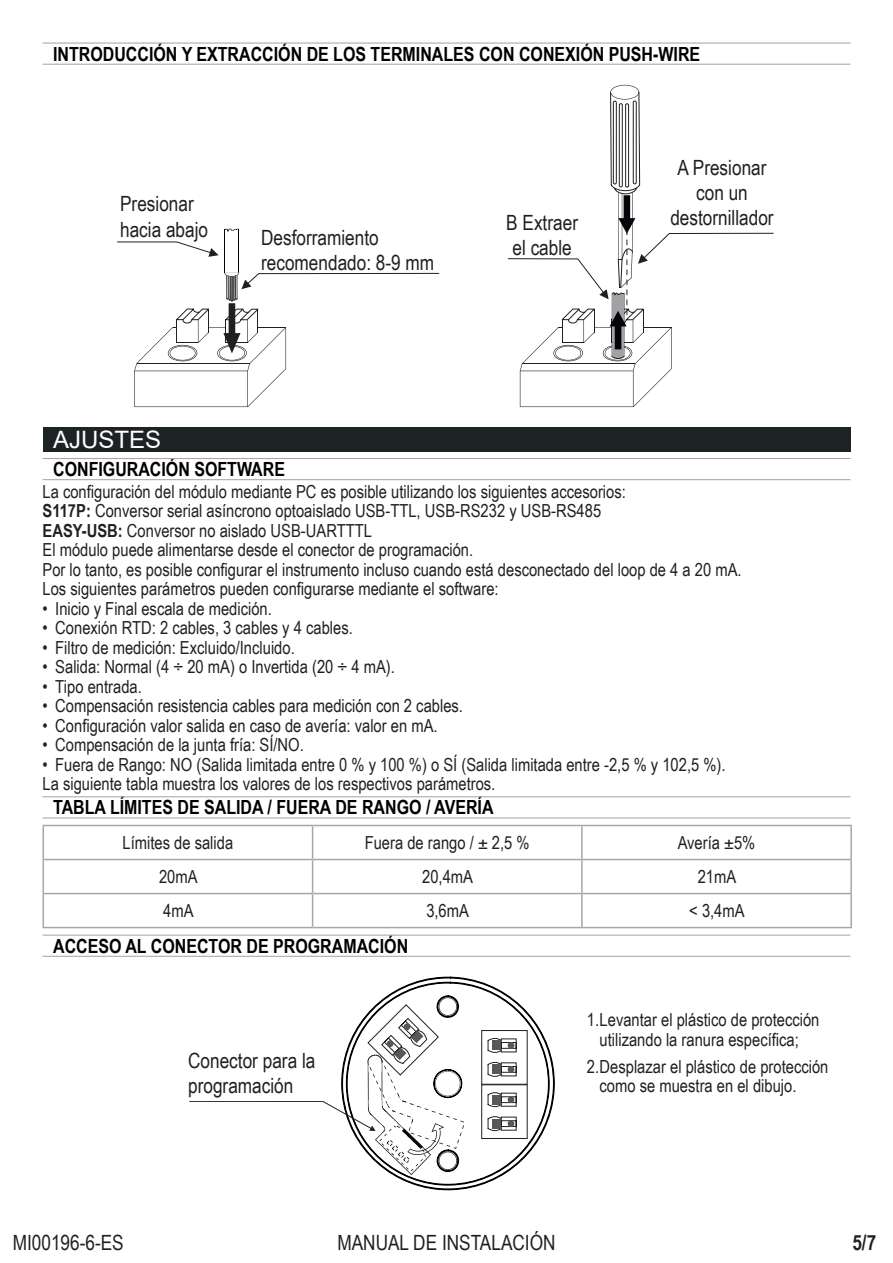
<style>
.page{position:relative;width:893px;height:1263px;background:#fff}
.page>*{position:absolute;margin:0;border:0;box-sizing:border-box;transform-origin:0 0}
.t1{font:24px "Arial";color:#fff}
.t2{font:21px/25.2px "Arial Narrow";color:#231f20}
.t3{font:700 21px "Arial Narrow";color:#231f20}
.t4{font:700 19.5px "Arial Narrow";color:#000}
.t5{font:18px/19.5px "Arial Narrow";color:#231f20}
.s1{font-weight:700}
</style>
<div class="page">
<hr style="left:43px;top:64px;width:807px;height:1px;background:#a8a5a5">
<hr style="left:43px;top:479px;width:807px;height:1px;background:#a8a5a5">
<hr style="left:43px;top:817px;width:807px;height:1px;background:#a8a5a5">
<hr style="left:43px;top:956px;width:807px;height:1px;background:#a8a5a5">
<hr style="left:43px;top:43px;width:807px;height:1px;background:#a8a5a5">
<hr style="left:43px;top:458px;width:807px;height:1px;background:#a8a5a5">
<hr style="left:43px;top:796px;width:807px;height:1px;background:#a8a5a5">
<hr style="left:43px;top:934px;width:807px;height:2px;background:#a8a5a5">
<svg style="left:507px;top:85px;width:267px;height:322px"></svg>
<hr style="left:239px;top:229px;width:1px;height:44px;background:#060408">
<hr style="left:224px;top:229px;width:1px;height:44px;background:#060408">
<svg style="left:134px;top:272px;width:306px;height:135px"></svg>
<div style="left:43px;top:427px;width:807px;height:24px;background:#1d2225"></div>
<hr style="left:43px;top:894px;width:1px;height:33px;background:#a8a5a5">
<hr style="left:312px;top:894px;width:1px;height:33px;background:#a8a5a5">
<hr style="left:581px;top:894px;width:2px;height:33px;background:#a8a5a5">
<hr style="left:850px;top:894px;width:2px;height:33px;background:#a8a5a5">
<hr style="left:43px;top:927px;width:270px;height:1px;background:#a8a5a5">
<hr style="left:313px;top:927px;width:269px;height:1px;background:#a8a5a5">
<hr style="left:582px;top:927px;width:270px;height:1px;background:#a8a5a5">
<hr style="left:43px;top:825px;width:270px;height:1px;background:#a8a5a5">
<hr style="left:43px;top:826px;width:1px;height:33px;background:#a8a5a5">
<hr style="left:313px;top:825px;width:269px;height:1px;background:#a8a5a5">
<hr style="left:312px;top:826px;width:1px;height:33px;background:#a8a5a5">
<hr style="left:582px;top:825px;width:270px;height:1px;background:#a8a5a5">
<hr style="left:581px;top:826px;width:2px;height:33px;background:#a8a5a5">
<hr style="left:850px;top:826px;width:2px;height:33px;background:#a8a5a5">
<hr style="left:43px;top:859px;width:270px;height:1px;background:#a8a5a5">
<hr style="left:43px;top:860px;width:1px;height:33px;background:#a8a5a5">
<hr style="left:313px;top:859px;width:269px;height:1px;background:#a8a5a5">
<hr style="left:312px;top:860px;width:1px;height:33px;background:#a8a5a5">
<hr style="left:582px;top:859px;width:270px;height:1px;background:#a8a5a5">
<hr style="left:581px;top:860px;width:2px;height:33px;background:#a8a5a5">
<hr style="left:850px;top:860px;width:2px;height:33px;background:#a8a5a5">
<hr style="left:43px;top:893px;width:270px;height:1px;background:#a8a5a5">
<hr style="left:313px;top:893px;width:269px;height:1px;background:#a8a5a5">
<hr style="left:582px;top:893px;width:270px;height:1px;background:#a8a5a5">
<svg style="left:415px;top:977px;width:140px;height:213px"></svg>
<svg style="left:189px;top:982px;width:362px;height:203px"></svg>
<svg style="left:117px;top:228px;width:123px;height:29px"></svg>
<div style="left:662px;top:160px;width:120px;height:68px;background:#fff"></div>
<div style="left:188px;top:1053px;width:136px;height:47px;background:#fff"></div>
<div style="left:502px;top:214px;width:81px;height:41px;background:#fff"></div>
<p class="t4" style="left:53px;top:39px;width:649px">INTRODUCCIÓN Y EXTRACCIÓN DE LOS TERMINALES CON CONEXIÓN PUSH-WIRE</p>
<p class="t2" style="left:120px;top:191px;width:90px">Presionar hacia abajo</p>
<p class="t2" style="left:120px;top:215px;width:60px">il basso</p>
<p class="t2" style="left:261px;top:224px;width:175px">Desforramiento recomendado: 8-9 mm</p>
<p class="t2" style="left:261px;top:225px;width:178px;line-height:23.7px">Spellatura<br>a comandata: 8-9 mm</p>
<p class="t2" style="left:506px;top:209px;width:73px">B Extraer el cable</p>
<p class="t2" style="left:536px;top:210px;width:46px">s arre</p>
<p class="t2" style="left:520px;top:233px;width:5px">i</p>
<p class="t2" style="left:550px;top:233px;width:20px">vo</p>
<p class="t2" style="left:670px;top:154px;width:105px;text-align:center">A Presionar con un destornillador</p>
<p class="t2" style="left:663px;top:184px;width:115px;line-height:23.7px;text-align:center">AP remere con un cacc avite</p>
<h1 class="t1" style="left:53px;top:423px;width:110px">AJUSTES</h1>
<p class="t5" style="left:43px;top:481px;width:701px">La configuración del módulo mediante PC es posible utilizando los siguientes accesorios:<br><span class="s1">S117P:</span> Conversor serial asíncrono optoaislado USB-TTL, USB-RS232 y USB-RS485<br><span class="s1">EASY-USB:</span> Conversor no aislado USB-UARTTTL<br>El módulo puede alimentarse desde el conector de programación.<br>Por lo tanto, es posible configurar el instrumento incluso cuando está desconectado del loop de 4 a 20 mA.<br>Los siguientes parámetros pueden configurarse mediante el software:</p>
<p class="t5" style="left:43px;top:598px;width:231px">• Inicio y Final escala de medición.</p>
<p class="t5" style="left:43px;top:618px;width:312px">• Conexión RTD: 2 cables, 3 cables y 4 cables.</p>
<p class="t5" style="left:43px;top:637px;width:254px">• Filtro de medición: Excluido/Incluido.</p>
<p class="t5" style="left:43px;top:657px;width:354px">• Salida: Normal (4 ÷ 20 mA) o Invertida (20 ÷ 4 mA).</p>
<p class="t5" style="left:43px;top:676px;width:101px">• Tipo entrada.</p>
<p class="t5" style="left:43px;top:696px;width:422px">• Compensación resistencia cables para medición con 2 cables.</p>
<p class="t5" style="left:43px;top:715px;width:397px">• Configuración valor salida en caso de avería: valor en mA.</p>
<p class="t5" style="left:43px;top:734px;width:263px">• Compensación de la junta fría: SÍ/NO.</p>
<p class="t5" style="left:43px;top:754px;width:685px">• Fuera de Rango: NO (Salida limitada entre 0 % y 100 %) o SÍ (Salida limitada entre -2,5 % y 102,5 %).<br>La siguiente tabla muestra los valores de los respectivos parámetros.</p>
<p class="t4" style="left:53px;top:455px;width:233px">CONFIGURACIÓN SOFTWARE</p>
<p class="t4" style="left:53px;top:793px;width:442px">TABLA LÍMITES DE SALIDA / FUERA DE RANGO / AVERÍA</p>
<p class="t5" style="left:123px;top:832px;width:112px">Límites de salida</p>
<p class="t5" style="left:365px;top:832px;width:166px">Fuera de rango / ± 2,5 %</p>
<p class="t5" style="left:678px;top:832px;width:79px">Avería ±5%</p>
<p class="t5" style="left:159px;top:866px;width:40px">20mA</p>
<p class="t5" style="left:422px;top:866px;width:52px">20,4mA</p>
<p class="t5" style="left:698px;top:866px;width:40px">21mA</p>
<p class="t5" style="left:163px;top:900px;width:32px">4mA</p>
<p class="t5" style="left:426px;top:900px;width:44px">3,6mA</p>
<p class="t5" style="left:689px;top:900px;width:57px">&lt; 3,4mA</p>
<p class="t4" style="left:53px;top:931px;width:357px">ACCESO AL CONECTOR DE PROGRAMACIÓN</p>
<p class="t2" style="left:188px;top:1047px;width:129px">Conector para la programación</p>
<p class="t2" style="left:220px;top:1050px;width:103px;line-height:23.7px;text-align:right">ne tore per la mazione</p>
<p class="t5" style="left:587px;top:1009px;width:234px;text-align:center">1.Levantar el plástico de protección utilizando la ranura específica;</p>
<p class="t5" style="left:600px;top:1056px;width:230px;text-indent:-13px">2.Desplazar el plástico de protección como se muestra en el dibujo.</p>
<p class="t2" style="left:13px;top:1229px;width:113px">MI00196-6-ES</p>
<p class="t2" style="left:337px;top:1229px;width:220px">MANUAL DE INSTALACIÓN</p>
<p class="t3" style="left:852px;top:1227px;width:25px">5/7</p>
</div>
